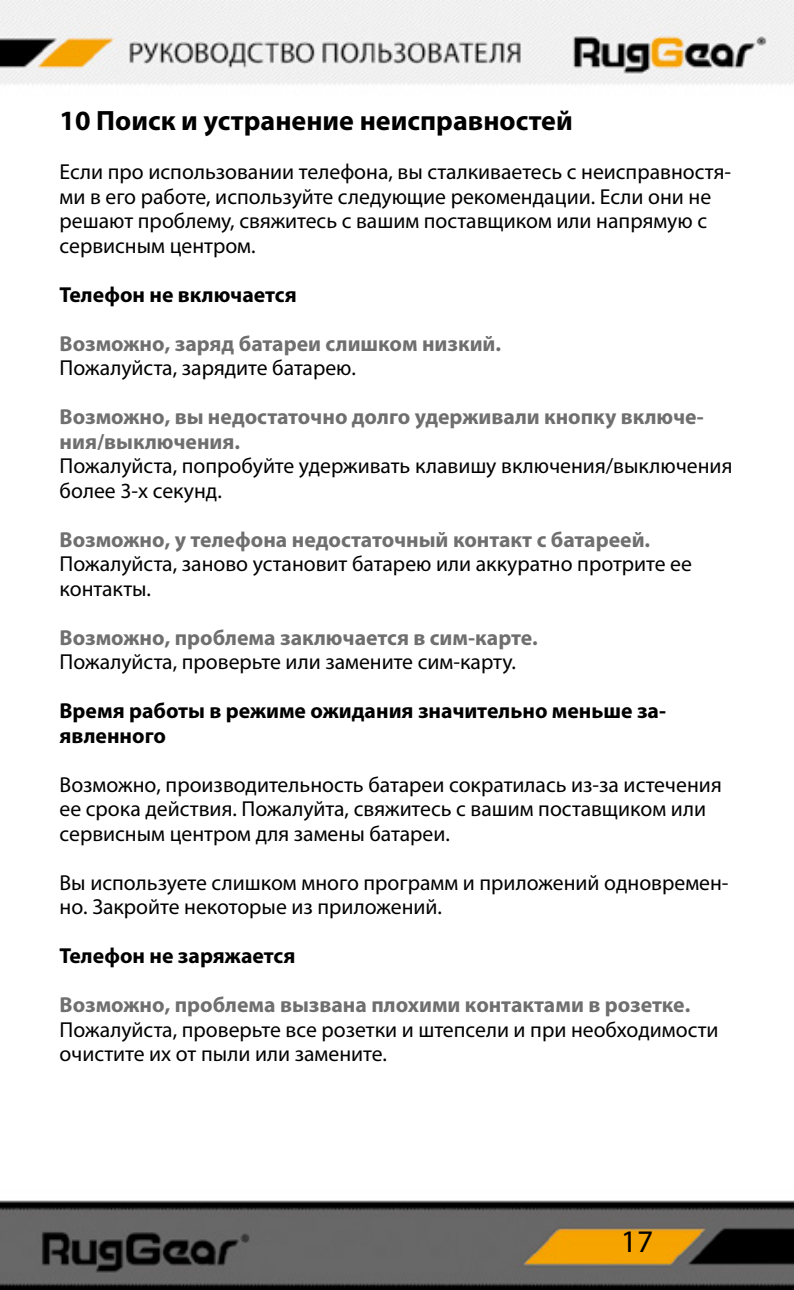
<style>
.page{position:relative;width:794px;height:1290px;background:#fff}
.page>*{position:absolute;margin:0;border:0;box-sizing:border-box;transform-origin:0 0}
.t1{font:31.5px "Myriad Pro";color:#000}
.t2{font:700 28px "Myriad Pro";color:#000}
.t3{font:21.7px/24.5px "Myriad Pro";color:#000}
.t4{font:700 21.7px/24.5px "Myriad Pro";color:#706f6f}
.t5{font:700 21.7px/24.5px "Myriad Pro";color:#000}
</style>
<div class="page">
<img style="left:0;top:0;width:794px;height:1290px">
<p class="t2" style="left:60px;top:102px;width:515px">10 Поиск и устранение неисправностей</p>
<p class="t3" style="left:60px;top:159px;width:673px">Если про использовании телефона, вы сталкиваетесь с неисправностя&shy;ми в его работе, используйте следующие рекомендации. Если они не решают проблему, свяжитесь с вашим поставщиком или напрямую с сервисным центром.</p>
<p class="t5" style="left:60px;top:281px;width:239px">Телефон не включается</p>
<p class="t4" style="left:60px;top:330px;width:443px">Возможно, заряд батареи слишком низкий.</p>
<p class="t3" style="left:60px;top:355px;width:298px">Пожалуйста, зарядите батарею.</p>
<p class="t4" style="left:60px;top:404px;width:645px">Возможно, вы недостаточно долго удерживали кнопку включе&shy;ния/выключения.</p>
<p class="t3" style="left:60px;top:453px;width:674px">Пожалуйста, попробуйте удерживать клавишу включения/выключения более 3-х секунд.</p>
<p class="t4" style="left:60px;top:526px;width:592px">Возможно, у телефона недостаточный контакт с батареей.</p>
<p class="t3" style="left:60px;top:551px;width:634px">Пожалуйста, заново установит батарею или аккуратно протрите ее контакты.</p>
<p class="t4" style="left:60px;top:624px;width:480px">Возможно, проблема заключается в сим-карте.</p>
<p class="t3" style="left:60px;top:649px;width:458px">Пожалуйста, проверьте или замените сим-карту.</p>
<p class="t5" style="left:60px;top:698px;width:608px">Время работы в режиме ожидания значительно меньше за&shy;явленного</p>
<p class="t3" style="left:60px;top:772px;width:663px">Возможно, производительность батареи сократилась из-за истечения ее срока действия. Пожалуйта, свяжитесь с вашим поставщиком или сервисным центром для замены батареи.</p>
<p class="t3" style="left:60px;top:870px;width:670px">Вы используете слишком много программ и приложений одновремен&shy;но. Закройте некоторые из приложений.</p>
<p class="t5" style="left:60px;top:943px;width:237px">Телефон не заряжается</p>
<p class="t4" style="left:60px;top:992px;width:632px">Возможно, проблема вызвана плохими контактами в розетке.</p>
<p class="t3" style="left:60px;top:1017px;width:660px">Пожалуйста, проверьте все розетки и штепсели и при необходимости очистите их от пыли или замените.</p>
<h1 class="t1" style="left:621px;top:1222px;width:34px">17</h1>
</div>
